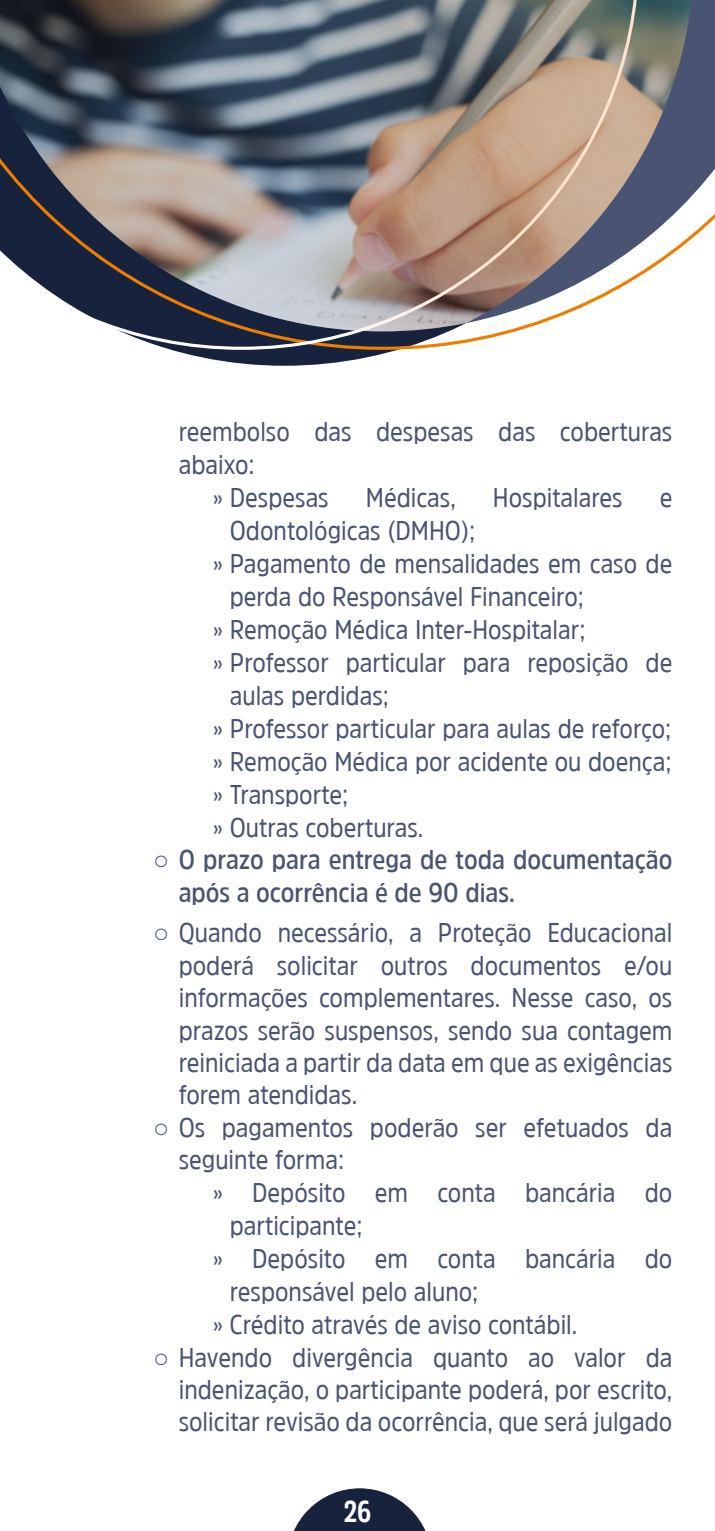
<style>
.page{position:relative;width:715px;height:1531px;background:#fff}
.page>*{position:absolute;margin:0;border:0;box-sizing:border-box;transform-origin:0 0}
.t1{font:700 30px "Amsi Pro Cond";color:#fff}
.t2{font:27px/32.4px "Amsi Pro Narw";color:#495472;text-align:justify}
.t3{font:600 27px/32.4px "Amsi Pro Narw";color:#495472}
.s1{font-family:"Arial";font-weight:900}
</style>
<div class="page">
<svg style="left:294px;top:1488px;width:132px;height:43px"></svg>
<svg style="left:172px;top:350px;width:225px;height:16px;fill:#17233d"></svg>
<svg style="left:693px;top:0;width:21px;height:238px"></svg>
<svg style="left:119px;top:331px;width:398px;height:19px"></svg>
<img style="left:0;top:0;width:693px;height:331px">
<p class="t2" style="left:179px;top:415px;width:495px">reembolso das despesas das coberturas</p>
<p class="t2" style="left:179px;top:447px;width:77px">abaixo:</p>
<p class="t2" style="left:213px;top:480px;width:117px">» Despesas</p>
<p class="t2" style="left:366px;top:480px;width:91px">Médicas,</p>
<p class="t2" style="left:492px;top:480px;width:131px">Hospitalares</p>
<p class="t2" style="left:659px;top:480px;width:14px">e</p>
<p class="t2" style="left:230px;top:513px;width:247px">Odontológicas (DMHO);</p>
<p class="t2" style="left:213px;top:546px;width:461px">» Pagamento de mensalidades em caso de</p>
<p class="t2" style="left:230px;top:579px;width:355px">perda do Responsável Financeiro;</p>
<p class="t2" style="left:213px;top:612px;width:374px">» Remoção Médica Inter-Hospitalar;</p>
<p class="t2" style="left:213px;top:645px;width:461px">» Professor particular para reposição de</p>
<p class="t2" style="left:230px;top:678px;width:161px">aulas perdidas;</p>
<p class="t2" style="left:213px;top:711px;width:460px">» Professor particular para aulas de reforço;</p>
<p class="t2" style="left:213px;top:744px;width:460px">» Remoção Médica por acidente ou doença;</p>
<p class="t2" style="left:213px;top:777px;width:137px">» Transporte;</p>
<p class="t2" style="left:213px;top:810px;width:212px">» Outras coberturas.</p>
<p class="t3" style="left:179px;top:843px;width:495px;text-indent:-26px"><span class="s1">○</span> O prazo para entrega de toda documentação após a ocorrência é de 90 dias.</p>
<p class="t2" style="left:179px;top:916px;width:495px;text-indent:-26px"><span class="s1">○</span> Quando necessário, a Proteção Educacional poderá solicitar outros documentos e/ou informações complementares. Nesse caso, os prazos serão suspensos, sendo sua contagem reiniciada a partir da data em que as exigências forem atendidas.</p>
<p class="t2" style="left:179px;top:1110px;width:495px;text-indent:-26px"><span class="s1">○</span> Os pagamentos poderão ser efetuados da seguinte forma:</p>
<p class="t2" style="left:213px;top:1176px;width:461px">» Depósito em conta bancária do</p>
<p class="t2" style="left:230px;top:1209px;width:134px">participante;</p>
<p class="t2" style="left:213px;top:1242px;width:461px">» Depósito em conta bancária do</p>
<p class="t2" style="left:230px;top:1275px;width:250px">responsável pelo aluno;</p>
<p class="t2" style="left:213px;top:1308px;width:366px">» Crédito através de aviso contábil.</p>
<p class="t2" style="left:179px;top:1340px;width:495px;text-indent:-26px"><span class="s1">○</span> Havendo divergência quanto ao valor da indenização, o participante poderá, por escrito, solicitar revisão da ocorrência, que será julgado</p>
<p class="t1" style="left:343px;top:1490px;width:29px">26</p>
</div>
